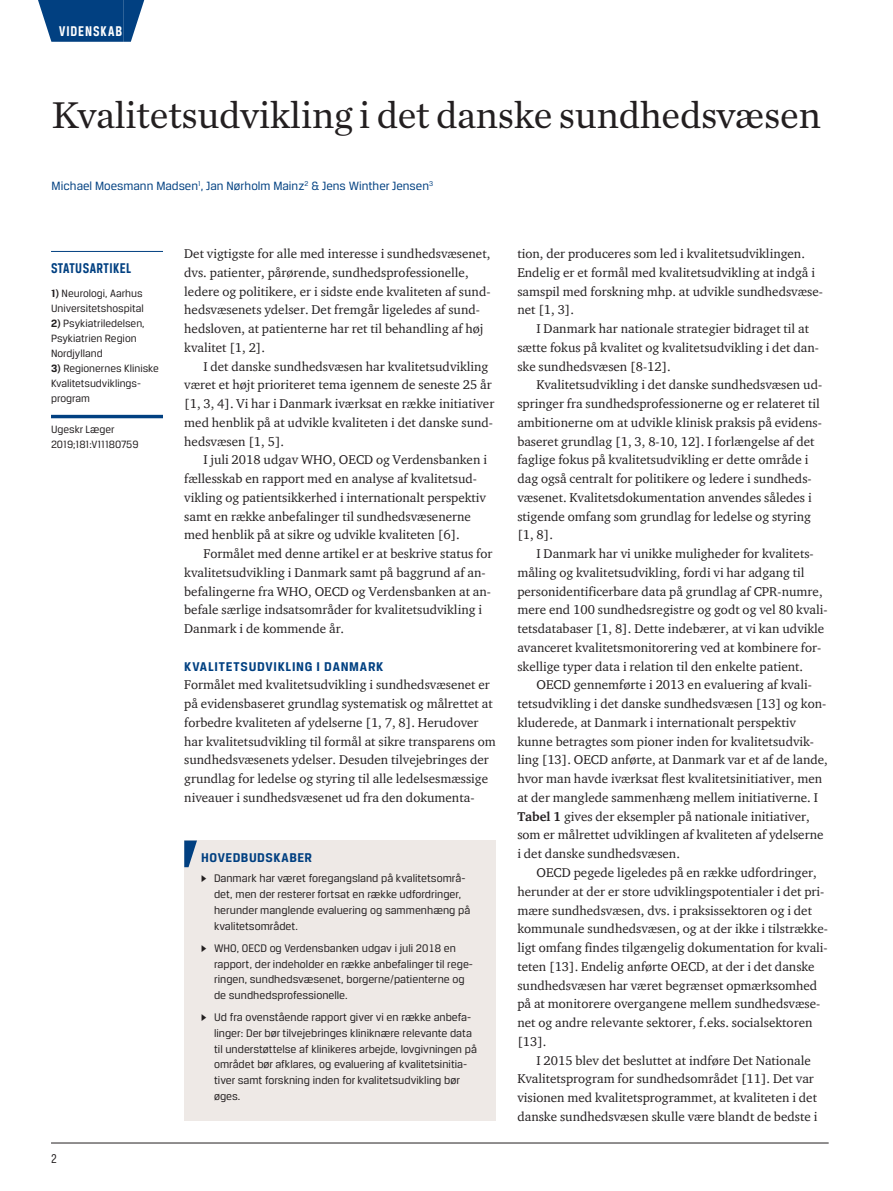
<style>
.page{position:relative;width:893px;height:1191px;background:#fff}
.page>*{position:absolute;margin:0;border:0;box-sizing:border-box;transform-origin:0 0}
.t1{font:39px "Chronicle Text G1";letter-spacing:-.01em;color:#231f20}
.t2{font:700 15px "Breuer Condensed";letter-spacing:.03em;color:#014081}
.t3{font:700 15px "Breuer Condensed";letter-spacing:.065em;color:#fff}
.t4{font:700 13.5px "Breuer Text";letter-spacing:.05em;color:#014081}
.t5{font:13.5px "Breuer Condensed";color:#231f20}
.t6{font:13.05px/18.8px "ITC Charter Com";color:#231f20}
.t7{font:12.75px "Breuer Text";color:#014081}
.t8{font:11.7px/15.8px "Breuer Text";color:#231f20}
.t9{font:11.25px/15px "Breuer Text";color:#231f20}
.s1{font-weight:700}
.s2{font-family:"Greta Text"}
</style>
<div class="page">
<hr style="left:51px;top:1142px;width:778px;height:1px;background:#231f20">
<div style="left:59px;top:0;width:64px;height:42px;background:#014081"></div>
<svg style="left:38px;top:0;width:21px;height:42px"></svg>
<svg style="left:123px;top:0;width:21px;height:42px"></svg>
<hr style="left:51px;top:251px;width:112px;height:1px;background:#014081">
<hr style="left:51px;top:415px;width:112px;height:3px;background:#014081">
<div style="left:184px;top:840px;width:312px;height:281px;background:#eee9e6"></div>
<svg style="left:184px;top:840px;width:13px;height:27px"></svg>
<p class="t3" style="left:59px;top:23px;width:65px">VIDENSKAB</p>
<h1 class="t1" style="left:52px;top:86px;width:771px">Kvalitetsudvikling i det danske sundhedsvæsen</h1>
<p class="t7" style="left:52px;top:179px;width:383px">Michael Moesmann Madsen<sup>1</sup>, Jan Nørholm Mainz<sup>2</sup> &amp; Jens Winther Jensen<sup>3</sup></p>
<p class="t2" style="left:51px;top:260px;width:82px">STATUSARTIKEL</p>
<p class="t9" style="left:51px;top:286px;width:94px"><span class="s1">1)</span> Neurologi, Aarhus<br>Universitetshospital</p>
<p class="t9" style="left:51px;top:316px;width:95px"><span class="s1">2)</span> Psykiatriledelsen,<br>Psykiatrien Region<br>Nordjylland</p>
<p class="t9" style="left:51px;top:361px;width:109px"><span class="s1">3)</span> Regionernes Kliniske<br>Kvalitetsudviklings&shy;program</p>
<p class="t9" style="left:51px;top:422px;width:89px">Ugeskr Læger<br>2019;181:V11180759</p>
<p class="t5" style="left:51px;top:1150px;width:7px">2</p>
<p class="t6" style="left:184px;top:244px;width:308px">Det vigtigste for alle med interesse i sundhedsvæsenet, dvs. patienter, pårørende, sundhedsprofessionelle, ledere og politikere, er i sidste ende kvaliteten af sund&shy;hedsvæsenets ydelser. Det fremgår ligeledes af sund&shy;hedsloven, at patienterne har ret til behandling af høj kvalitet [1, 2].</p>
<p class="t6" style="left:184px;top:356px;width:312px;text-indent:19px">I det danske sundhedsvæsen har kvalitetsudvikling været et højt prioriteret tema igennem de seneste 25 år [1, 3, 4]. Vi har i Danmark iværksat en række initiativer med henblik på at udvikle kvaliteten i det danske sund&shy;hedsvæsen [1, 5].</p>
<p class="t6" style="left:184px;top:450px;width:304px;text-indent:19px">I juli 2018 udgav WHO, OECD og Verdensbanken i fællesskab en rapport med en analyse af kvalitetsud&shy;vikling og patientsikkerhed i internationalt perspektiv samt en række anbefalinger til sundhedsvæsenerne med henblik på at sikre og udvikle kvaliteten [6].</p>
<p class="t6" style="left:184px;top:544px;width:310px;text-indent:19px">Formålet med denne artikel er at beskrive status for kvalitetsudvikling i Danmark samt på baggrund af an&shy;befalingerne fra WHO, OECD og Verdensbanken at an&shy;befale særlige indsatsområder for kvalitetsudvikling i Danmark i de kommende år.</p>
<p class="t4" style="left:184px;top:658px;width:201px">KVALITETSUDVIKLING I DANMARK</p>
<p class="t6" style="left:184px;top:675px;width:313px">Formålet med kvalitetsudvikling i sundhedsvæsenet er på evidensbaseret grundlag systematisk og målrettet at forbedre kvaliteten af ydelserne [1, 7, 8]. Herudover har kvalitetsudvikling til formål at sikre transparens om sundhedsvæsenets ydelser. Desuden tilvejebringes der grundlag for ledelse og styring til alle ledelsesmæssige niveauer i sundhedsvæsenet ud fra den dokumenta-</p>
<p class="t4" style="left:201px;top:850px;width:112px">HOVEDBUDSKABER</p>
<p class="t8" style="left:214px;top:870px;width:258px;text-indent:-13px"><span class="s2">▶</span> Danmark har været foregangsland på kvalitetsområ&shy;det, men der resterer fortsat en række udfordringer, herunder manglende evaluering og sammenhæng på kvalitetsområdet.</p>
<p class="t8" style="left:214px;top:940px;width:260px;text-indent:-13px"><span class="s2">▶</span> WHO, OECD og Verdensbanken udgav i juli 2018 en rapport, der indeholder en række anbefalinger til rege&shy;ringen, sundhedsvæsenet, borgerne/patienterne og de sundhedsprofessionelle.</p>
<p class="t8" style="left:214px;top:1009px;width:264px;text-indent:-13px"><span class="s2">▶</span> Ud fra ovenstående rapport giver vi en række anbefa&shy;linger: Der bør tilvejebringes kliniknære relevante data til understøttelse af klinikeres arbejde, lovgivningen på området bør afklares, og evaluering af kvalitetsinitia&shy;tiver samt forskning inden for kvalitetsudvikling bør øges.</p>
<p class="t6" style="left:517px;top:244px;width:307px">tion, der produceres som led i kvalitetsudviklingen.<br>Endelig er et formål med kvalitetsudvikling at indgå i samspil med forskning mhp. at udvikle sundhedsvæse&shy;net [1, 3].</p>
<p class="t6" style="left:517px;top:319px;width:303px;text-indent:19px">I Danmark har nationale strategier bidraget til at sætte fokus på kvalitet og kvalitetsudvikling i det dan&shy;ske sundhedsvæsen [8-12].</p>
<p class="t6" style="left:517px;top:375px;width:306px;text-indent:19px">Kvalitetsudvikling i det danske sundhedsvæsen ud&shy;springer fra sundhedsprofessionerne og er relateret til ambitionerne om at udvikle klinisk praksis på evidens&shy;baseret grundlag [1, 3, 8-10, 12]. I forlængelse af det faglige fokus på kvalitetsudvikling er dette område i dag også centralt for politikere og ledere i sundheds&shy;væsenet. Kvalitetsdokumentation anvendes således i stigende omfang som grundlag for ledelse og styring [1, 8].</p>
<p class="t6" style="left:517px;top:544px;width:312px;text-indent:19px">I Danmark har vi unikke muligheder for kvalitets&shy;måling og kvalitetsudvikling, fordi vi har adgang til personidentificerbare data på grundlag af CPR-numre, mere end 100 sundhedsregistre og godt og vel 80 kvali&shy;tetsdatabaser [1, 8]. Dette indebærer, at vi kan udvikle avanceret kvalitetsmonitorering ved at kombinere for&shy;skellige typer data i relation til den enkelte patient.</p>
<p class="t6" style="left:517px;top:675px;width:312px;text-indent:19px">OECD gennemførte i 2013 en evaluering af kvali&shy;tetsudvikling i det danske sundhedsvæsen [13] og kon&shy;kluderede, at Danmark i internationalt perspektiv kunne betragtes som pioner inden for kvalitetsudvik&shy;ling [13]. OECD anførte, at Danmark var et af de lande, hvor man havde iværksat flest kvalitetsinitiativer, men at der manglede sammenhæng mellem initiativerne. I <span class="s1">Tabel 1</span> gives der eksempler på nationale initiativer, som er målrettet udviklingen af kvaliteten af ydelserne i det danske sundhedsvæsen.</p>
<p class="t6" style="left:517px;top:863px;width:312px;text-indent:19px">OECD pegede ligeledes på en række udfordringer, herunder at der er store udviklingspotentialer i det pri&shy;mære sundhedsvæsen, dvs. i praksissektoren og i det kommunale sundhedsvæsen, og at der ikke i tilstrække&shy;ligt omfang findes tilgængelig dokumentation for kvali&shy;teten [13]. Endelig anførte OECD, at der i det danske sundhedsvæsen har været begrænset opmærksomhed på at monitorere overgangene mellem sundhedsvæse&shy;net og andre relevante sektorer, f.eks. socialsektoren [13].</p>
<p class="t6" style="left:517px;top:1050px;width:301px;text-indent:19px">I 2015 blev det besluttet at indføre Det Nationale Kvalitetsprogram for sundhedsområdet [11]. Det var visionen med kvalitetsprogrammet, at kvaliteten i det danske sundhedsvæsen skulle være blandt de bedste i</p>
</div>
